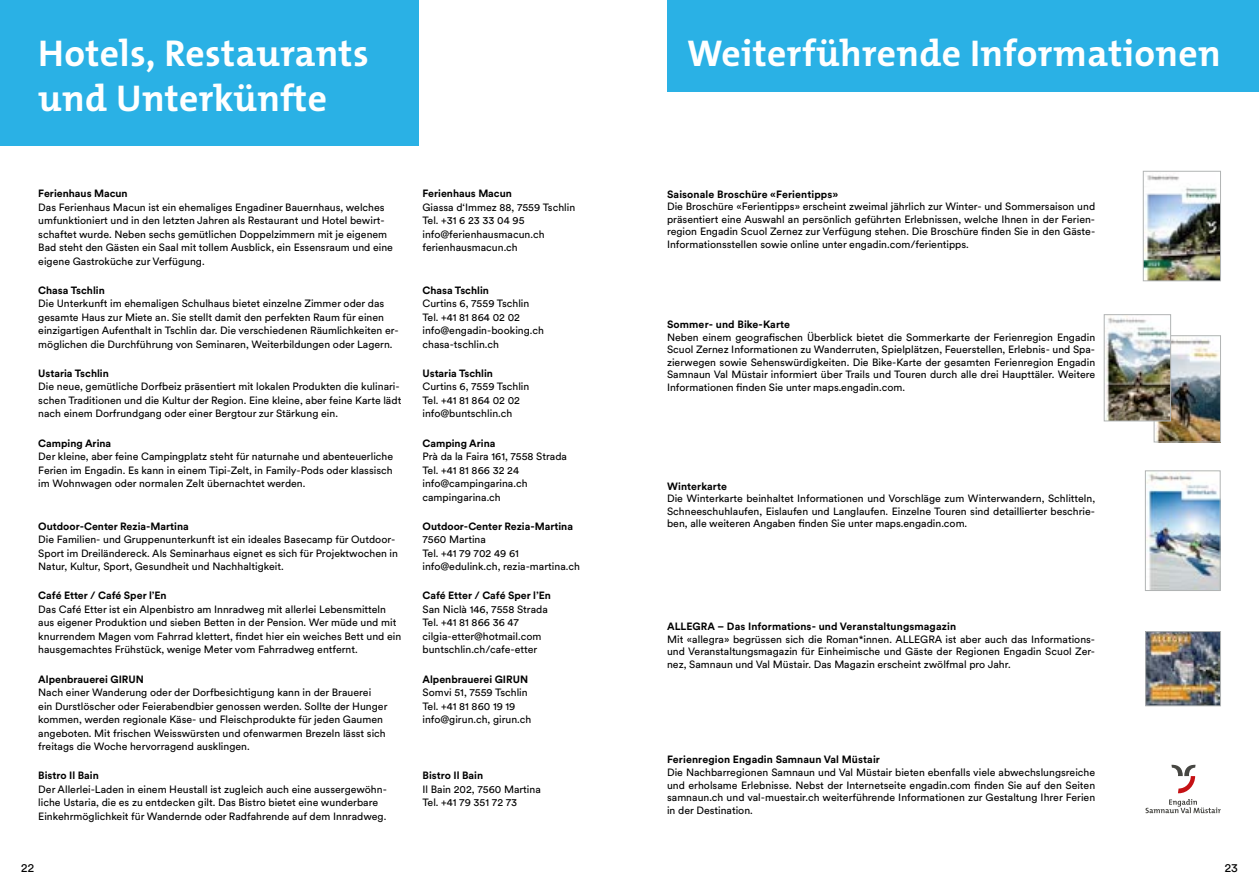
<style>
.page{position:relative;width:1259px;height:893px;background:#fff}
.page>*{position:absolute;margin:0;border:0;box-sizing:border-box;transform-origin:0 0}
.t1{font:700 37.5px "The Mix B W7";letter-spacing:.01em;color:#fff}
.t2{font:12px "Circular Std";color:#000}
.t3{font:10.5px/13.5px "Circulargraubuenden";color:#000}
.t4{font:700 10.5px "Circulargraubuenden";color:#000}
</style>
<div class="page">
<img style="left:1145px;top:175px;width:73px;height:104px">
<div style="left:1143px;top:171px;width:77px;height:110px;border:1px solid #b1b4b4"></div>
<img style="left:1147px;top:633px;width:71px;height:71px">
<div style="left:1145px;top:631px;width:75px;height:75px;border:1px solid #b1b4b4"></div>
<img style="left:1156px;top:337px;width:62px;height:103px">
<div style="left:1154px;top:335px;width:66px;height:107px;border:1px solid #b1b4b4"></div>
<img style="left:1147px;top:473px;width:71px;height:116px">
<div style="left:1145px;top:471px;width:75px;height:120px;border:1px solid #b1b4b4"></div>
<svg style="left:1171px;top:765px;width:24px;height:28px"></svg>
<svg style="left:1145px;top:799px;width:75px;height:14px"></svg>
<div style="left:668px;top:0;width:591px;height:91px;background:#2ab1e5"></div>
<div style="left:0;top:0;width:418px;height:146px;background:#2ab1e5"></div>
<img style="left:1106px;top:316px;width:62px;height:103px">
<div style="left:1104px;top:314px;width:66px;height:107px;border:1px solid #b1b4b4"></div>
<h1 class="t1" style="left:38px;top:29px;width:332px">Hotels, Restaurants</h1>
<h1 class="t1" style="left:687px;top:29px;width:535px">Weiterführende Informationen</h1>
<h1 class="t1" style="left:38px;top:74px;width:290px">und Unterkünfte</h1>
<p class="t4" style="left:38px;top:186px;width:91px">Ferienhaus Macun</p>
<p class="t3" style="left:38px;top:200px;width:356px">Das Ferienhaus Macun ist ein ehemaliges Engadiner Bauernhaus, welches umfunktioniert und in den letzten Jahren als Restaurant und Hotel bewirt&shy;schaftet wurde. Neben sechs gemütlichen Doppelzimmern mit je eigenem Bad steht den Gästen ein Saal mit tollem Ausblick, ein Essensraum und eine eigene Gastroküche zur Verfügung.</p>
<p class="t4" style="left:38px;top:283px;width:68px">Chasa Tschlin</p>
<p class="t3" style="left:38px;top:296px;width:362px">Die Unterkunft im ehemaligen Schulhaus bietet einzelne Zimmer oder das gesamte Haus zur Miete an. Sie stellt damit den perfekten Raum für einen einzigartigen Aufenthalt in Tschlin dar. Die verschiedenen Räumlichkeiten er&shy;möglichen die Durchführung von Seminaren, Weiterbildungen oder Lagern.</p>
<p class="t4" style="left:38px;top:366px;width:72px">Ustaria Tschlin</p>
<p class="t3" style="left:38px;top:380px;width:364px">Die neue, gemütliche Dorfbeiz präsentiert mit lokalen Produkten die kulinari&shy;schen Traditionen und die Kultur der Region. Eine kleine, aber feine Karte lädt nach einem Dorfrundgang oder einer Bergtour zur Stärkung ein.</p>
<p class="t4" style="left:38px;top:436px;width:74px">Camping Arina</p>
<p class="t3" style="left:38px;top:449px;width:356px;text-align:justify">Der kleine, aber feine Campingplatz steht für naturnahe und abenteuerliche Ferien im Engadin. Es kann in einem Tipi-Zelt, in Family-Pods oder klassisch im Wohnwagen oder normalen Zelt übernachtet werden.</p>
<p class="t4" style="left:38px;top:519px;width:152px">Outdoor-Center Rezia-Martina</p>
<p class="t3" style="left:38px;top:532px;width:361px">Die Familien- und Gruppenunterkunft ist ein ideales Basecamp für Outdoor-<br>Sport im Dreiländereck. Als Seminarhaus eignet es sich für Projektwochen in<br>Natur, Kultur, Sport, Gesundheit und Nachhaltigkeit.</p>
<p class="t4" style="left:38px;top:588px;width:130px">Café Etter / Café Sper l’En</p>
<p class="t3" style="left:38px;top:602px;width:364px">Das Café Etter ist ein Alpenbistro am Innradweg mit allerlei Lebensmitteln aus eigener Produktion und sieben Betten in der Pension. Wer müde und mit knurrendem Magen vom Fahrrad klettert, findet hier ein weiches Bett und ein hausgemachtes Frühstück, wenige Meter vom Fahrradweg entfernt.</p>
<p class="t4" style="left:38px;top:672px;width:107px">Alpenbrauerei GIRUN</p>
<p class="t3" style="left:38px;top:685px;width:351px">Nach einer Wanderung oder der Dorfbesichtigung kann in der Brauerei ein Durstlöscher oder Feierabendbier genossen werden. Sollte der Hunger kommen, werden regionale Käse- und Fleischprodukte für jeden Gaumen angeboten. Mit frischen Weisswürsten und ofenwarmen Brezeln lässt sich freitags die Woche hervorragend ausklingen.</p>
<p class="t4" style="left:38px;top:768px;width:62px">Bistro Il Bain</p>
<p class="t3" style="left:38px;top:782px;width:350px">Der Allerlei-Laden in einem Heustall ist zugleich auch eine aussergewöhn&shy;liche Ustaria, die es zu entdecken gilt. Das Bistro bietet eine wunderbare<br>Einkehrmöglichkeit für Wandernde oder Radfahrende auf dem Innradweg.</p>
<p class="t4" style="left:422px;top:186px;width:91px">Ferienhaus Macun</p>
<p class="t3" style="left:422px;top:200px;width:154px">Giassa d‘Immez 88, 7559 Tschlin<br>Tel. +31 6 23 33 04 95 info@ferienhausmacun.ch ferienhausmacun.ch</p>
<p class="t4" style="left:422px;top:283px;width:68px">Chasa Tschlin</p>
<p class="t3" style="left:422px;top:296px;width:123px">Curtins 6, 7559 Tschlin<br>Tel. +41 81 864 02 02 info@engadin-booking.ch chasa-tschlin.ch</p>
<p class="t4" style="left:422px;top:366px;width:72px">Ustaria Tschlin</p>
<p class="t3" style="left:422px;top:380px;width:108px">Curtins 6, 7559 Tschlin<br>Tel. +41 81 864 02 02 info@buntschlin.ch</p>
<p class="t4" style="left:422px;top:436px;width:74px">Camping Arina</p>
<p class="t3" style="left:422px;top:449px;width:146px">Prà da la Faira 161, 7558 Strada<br>Tel. +41 81 866 32 24 info@campingarina.ch campingarina.ch</p>
<p class="t4" style="left:422px;top:519px;width:152px">Outdoor-Center Rezia-Martina</p>
<p class="t3" style="left:422px;top:532px;width:159px">7560 Martina<br>Tel. +41 79 702 49 61 info@edulink.ch, rezia-martina.ch</p>
<p class="t4" style="left:422px;top:588px;width:130px">Café Etter / Café Sper l’En</p>
<p class="t3" style="left:422px;top:602px;width:127px">San Niclà 146, 7558 Strada<br>Tel. +41 81 866 36 47 cilgia-etter@hotmail.com buntschlin.ch/cafe-etter</p>
<p class="t4" style="left:422px;top:672px;width:107px">Alpenbrauerei GIRUN</p>
<p class="t3" style="left:422px;top:685px;width:110px">Somvi 51, 7559 Tschlin<br>Tel. +41 81 860 19 19 info@girun.ch, girun.ch</p>
<p class="t4" style="left:422px;top:768px;width:62px">Bistro Il Bain</p>
<p class="t3" style="left:422px;top:782px;width:120px">Il Bain 202, 7560 Martina<br>Tel. +41 79 351 72 73</p>
<p class="t4" style="left:667px;top:187px;width:173px">Saisonale Broschüre «Ferientipps»</p>
<p class="t3" style="left:667px;top:200px;width:430px;line-height:12.6px;text-align:justify">Die Broschüre «Ferientipps» erscheint zweimal jährlich zur Winter- und Sommersaison und präsentiert eine Auswahl an persönlich geführten Erlebnissen, welche Ihnen in der Ferien&shy;region Engadin Scuol Zernez zur Verfügung stehen. Die Broschüre finden Sie in den Gäste-Informationsstellen sowie online unter engadin.com/ferientipps.</p>
<p class="t4" style="left:667px;top:317px;width:125px">Sommer- und Bike-Karte</p>
<p class="t3" style="left:667px;top:330px;width:430px;line-height:12.6px;text-align:justify">Neben einem geografischen Überblick bietet die Sommerkarte der Ferienregion Engadin Scuol Zernez Informationen zu Wanderruten, Spielplätzen, Feuerstellen, Erlebnis- und Spa&shy;zierwegen sowie Sehenswürdigkeiten. Die Bike-Karte der gesamten Ferienregion Engadin Samnaun Val Müstair informiert über Trails und Touren durch alle drei Haupttäler. Weitere Informationen finden Sie unter maps.engadin.com.</p>
<p class="t4" style="left:667px;top:479px;width:62px">Winterkarte</p>
<p class="t3" style="left:667px;top:492px;width:430px;line-height:12.6px;text-align:justify">Die Winterkarte beinhaltet Informationen und Vorschläge zum Winterwandern, Schlitteln, Schneeschuhlaufen, Eislaufen und Langlaufen. Einzelne Touren sind detaillierter beschrie&shy;ben, alle weiteren Angaben finden Sie unter maps.engadin.com.</p>
<p class="t4" style="left:667px;top:619px;width:291px">ALLEGRA – Das Informations- und Veranstaltungsmagazin</p>
<p class="t3" style="left:667px;top:632px;width:430px;line-height:12.6px;text-align:justify">Mit «allegra» begrüssen sich die Roman*innen. ALLEGRA ist aber auch das Informations&shy;und Veranstaltungsmagazin für Einheimische und Gäste der Regionen Engadin Scuol Zer&shy;nez, Samnaun und Val Müstair. Das Magazin erscheint zwölfmal pro Jahr.</p>
<p class="t4" style="left:667px;top:752px;width:214px">Ferienregion Engadin Samnaun Val Müstair</p>
<p class="t3" style="left:667px;top:766px;width:430px;line-height:12.6px;text-align:justify">Die Nachbarregionen Samnaun und Val Müstair bieten ebenfalls viele abwechslungsreiche und erholsame Erlebnisse. Nebst der Internetseite engadin.com finden Sie auf den Seiten samnaun.ch und val-muestair.ch weiterführende Informationen zur Gestaltung Ihrer Ferien in der Destination.</p>
<p class="t2" style="left:21px;top:860px;width:14px">22</p>
<p class="t2" style="left:1225px;top:860px;width:14px">23</p>
</div>
